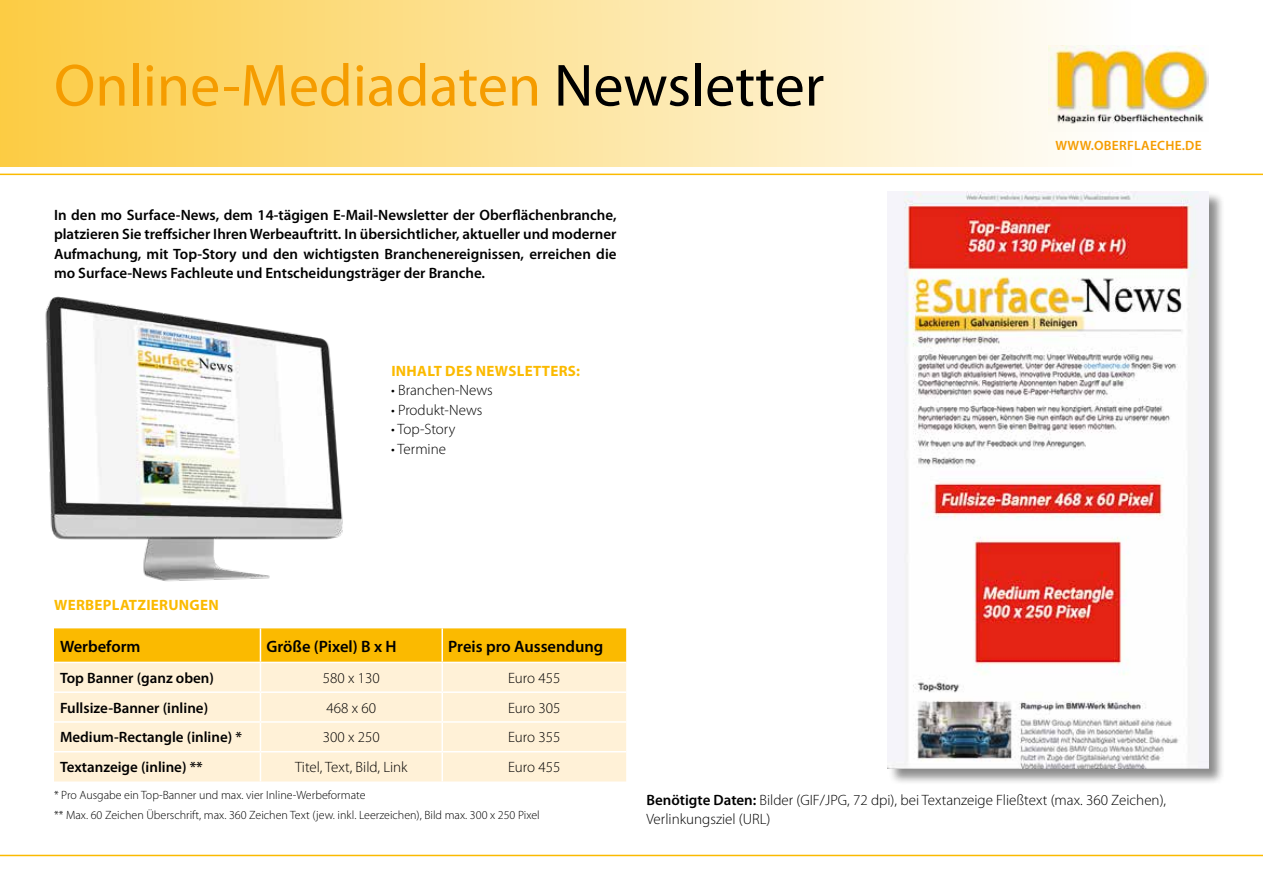
<style>
.page{position:relative;width:1263px;height:893px;background:#fff}
.page>*{position:absolute;margin:0;border:0;box-sizing:border-box;transform-origin:0 0}
.t1{font:60px "Myriad Pro";color:#f59c00}
.t2{font:600 16.5px "Myriad Pro";color:#000}
.t3{font:600 15px/19.5px "Myriad Pro";color:#000;text-align:justify}
.t4{font:300 15px/19.5px "Myriad Pro";color:#000}
.t5{font:700 15px "Myriad Pro";letter-spacing:.02em;color:#fbba00}
.t6{font:600 13.5px "Myriad Pro";letter-spacing:.02em;color:#f59c00}
.t7{font:300 12px/19.5px "Myriad Pro";color:#000}
.s1{color:#000}
.s2{font-weight:600}
</style>
<div class="page">
<div style="left:0;top:0;width:1263px;height:168px;background:linear-gradient(to right,#fccc45,#fff)"></div>
<hr style="left:0;top:174px;width:1263px;height:1px;background:#fbba00">
<hr style="left:0;top:855px;width:1263px;height:1px;background:#fbba00">
<svg style="left:54px;top:628px;width:572px;height:153px;background:#fee5aa"></svg>
<hr style="left:442px;top:751px;width:184px;height:1px;background:#fff">
<hr style="left:441px;top:752px;width:2px;height:29px;background:#fff">
<img style="left:45px;top:297px;width:298px;height:285px">
<div style="left:888px;top:192px;width:338px;height:593px;background:#000;opacity:.45"></div>
<img style="left:888px;top:191px;width:321px;height:577px">
<div style="left:1036px;top:34px;width:194px;height:115px;background:linear-gradient(to right,#fefbf3,#fff)"></div>
<img style="left:1048px;top:46px;width:161px;height:86px">
<h1 class="t1" style="left:54px;top:48px;width:772px">Online-Mediadaten <span class="s1">Newsletter</span></h1>
<p class="t3" style="left:54px;top:204px;width:564px">In den mo Surface-News, dem 14-tägigen E-Mail-Newsletter der Oberflächenbranche, platzieren Sie treffsicher Ihren Werbeauftritt. In übersichtlicher, aktueller und moderner Aufmachung, mit Top-Story und den wichtigsten Branchenereignissen, erreichen die mo Surface-News Fachleute und Entscheidungsträger der Branche.</p>
<p class="t5" style="left:391px;top:361px;width:190px">INHALT DES NEWSLETTERS:</p>
<p class="t4" style="left:391px;top:381px;width:103px">• Branchen-News</p>
<p class="t4" style="left:391px;top:400px;width:93px">• Produkt-News</p>
<p class="t4" style="left:391px;top:420px;width:66px">• Top-Story</p>
<p class="t4" style="left:391px;top:439px;width:56px">• Termine</p>
<p class="t6" style="left:1055px;top:137px;width:148px">WWW.OBERFLAECHE.DE</p>
<p class="t5" style="left:54px;top:595px;width:166px">WERBEPLATZIERUNGEN</p>
<p class="t2" style="left:60px;top:636px;width:82px">Werbeform</p>
<p class="t2" style="left:266px;top:636px;width:132px">Größe (Pixel) B x H</p>
<p class="t2" style="left:448px;top:636px;width:157px">Preis pro Aussendung</p>
<p class="t3" style="left:60px;top:668px;width:155px">Top Banner (ganz oben)</p>
<p class="t4" style="left:323px;top:668px;width:58px">580 x 130</p>
<p class="t4" style="left:508px;top:668px;width:54px">Euro 455</p>
<p class="t3" style="left:60px;top:697px;width:150px">Fullsize-Banner (inline)</p>
<p class="t4" style="left:327px;top:698px;width:51px">468 x 60</p>
<p class="t4" style="left:508px;top:698px;width:54px">Euro 305</p>
<p class="t3" style="left:60px;top:727px;width:183px">Medium-Rectangle (inline) *</p>
<p class="t4" style="left:323px;top:728px;width:58px">300 x 250</p>
<p class="t4" style="left:508px;top:728px;width:54px">Euro 355</p>
<p class="t3" style="left:60px;top:757px;width:144px">Textanzeige (inline) **</p>
<p class="t4" style="left:295px;top:758px;width:114px">Titel, Text, Bild, Link</p>
<p class="t4" style="left:508px;top:758px;width:54px">Euro 455</p>
<p class="t7" style="left:54px;top:786px;width:487px">* Pro Ausgabe ein Top-Banner und max. vier Inline-Werbeformate<br>** Max. 60 Zeichen Überschrift, max. 360 Zeichen Text (jew. inkl. Leerzeichen), Bild max. 300 x 250 Pixel</p>
<p class="t4" style="left:646px;top:790px;width:521px"><span class="s2">Benötigte Daten:</span> Bilder (GIF/JPG, 72 dpi), bei Textanzeige Fließtext (max. 360 Zeichen),<br>Verlinkungsziel (URL)</p>
</div>
